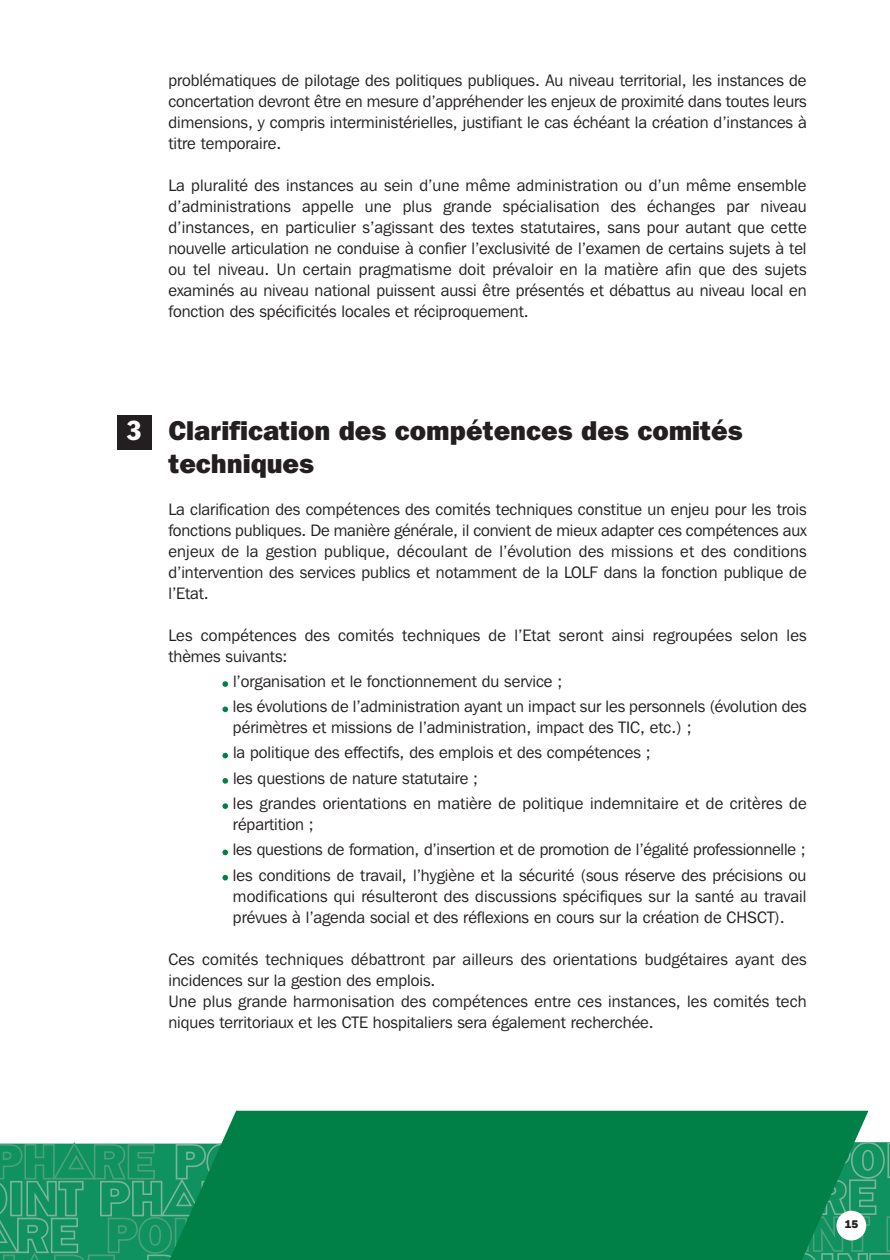
<style>
.page{position:relative;width:890px;height:1260px;background:#fff}
.page>*{position:absolute;margin:0;border:0;box-sizing:border-box;transform-origin:0 0}
.t1{font:800 27px/32.2px "Franklin Gothic IT Cby BT";color:#231f20}
.t2{font:condensed 27px "Franklin Gothic BT";color:#fff}
.t3{font:16.5px/21px "Franklin Gothic IT Cby BT";color:#231f20}
.t4{font:800 11.1px "Franklin Gothic IT Cby BT";color:#231f20}
</style>
<div class="page">
<svg style="left:0;top:1142px;width:165px;height:117px;background:#22976a"></svg>
<svg style="left:669px;top:1142px;width:220px;height:118px;background:#1d9566"></svg>
<svg style="left:165px;top:1110px;width:703px;height:149px;background:#09844d"></svg>
<div style="left:836px;top:1210px;width:30px;height:30px;background:#fff;border-radius:50%"></div>
<div style="left:117px;top:416px;width:34px;height:34px;background:#231f20"></div>
<svg style="left:222px;top:874px;width:6px;height:6px"></svg>
<svg style="left:222px;top:849px;width:6px;height:6px"></svg>
<svg style="left:222px;top:803px;width:6px;height:5px"></svg>
<svg style="left:222px;top:778px;width:6px;height:5px"></svg>
<svg style="left:222px;top:752px;width:6px;height:6px"></svg>
<svg style="left:222px;top:706px;width:6px;height:6px"></svg>
<svg style="left:222px;top:681px;width:6px;height:6px"></svg>
<p class="t3" style="left:168px;top:72px;width:639px;text-align:justify">problématiques de pilotage des politiques publiques. Au niveau territorial, les instances de concertation devront être en mesure d’appréhender les enjeux de proximité dans toutes leurs dimensions, y compris interministérielles, justifiant le cas échéant la création d’instances à titre temporaire.</p>
<p class="t3" style="left:168px;top:177px;width:639px;text-align:justify">La pluralité des instances au sein d’une même administration ou d’un même ensemble d’administrations appelle une plus grande spécialisation des échanges par niveau d’instances, en particulier s’agissant des textes statutaires, sans pour autant que cette nouvelle articulation ne conduise à confier l’exclusivité de l’examen de certains sujets à tel ou tel niveau. Un certain pragmatisme doit prévaloir en la matière afin que des sujets examinés au niveau national puissent aussi être présentés et débattus au niveau local en fonction des spécificités locales et réciproquement.</p>
<h1 class="t2" style="left:127px;top:421px;width:17px">3</h1>
<h1 class="t1" style="left:168px;top:417px;width:576px">Clarification des compétences des comités techniques</h1>
<p class="t3" style="left:168px;top:500px;width:639px;text-align:justify">La clarification des compétences des comités techniques constitue un enjeu pour les trois fonctions publiques. De manière générale, il convient de mieux adapter ces compétences aux enjeux de la gestion publique, découlant de l’évolution des missions et des conditions d’intervention des services publics et notamment de la LOLF dans la fonction publique de l’Etat.</p>
<p class="t3" style="left:168px;top:626px;width:639px">Les compétences des comités techniques de l’Etat seront ainsi regroupées selon les thèmes suivants:</p>
<p class="t3" style="left:233px;top:670px;width:575px;line-height:25.2px">l’organisation et le fonctionnement du service ;<br>les évolutions de l’administration ayant un impact sur les personnels (évolution des</p>
<p class="t3" style="left:233px;top:716px;width:575px;line-height:25.2px">périmètres et missions de l’administration, impact des TIC, etc.) ;<br>la politique des effectifs, des emplois et des compétences ;<br>les questions de nature statutaire ;<br>les grandes orientations en matière de politique indemnitaire et de critères de</p>
<p class="t3" style="left:233px;top:813px;width:575px;line-height:25.2px">répartition ;<br>les questions de formation, d’insertion et de promotion de l’égalité professionnelle ; les conditions de travail, l’hygiène et la sécurité (sous réserve des précisions ou</p>
<p class="t3" style="left:233px;top:886px;width:575px">modifications qui résulteront des discussions spécifiques sur la santé au travail prévues à l’agenda social et des réflexions en cours sur la création de CHSCT).</p>
<p class="t3" style="left:168px;top:949px;width:639px">Ces comités techniques débattront par ailleurs des orientations budgétaires ayant des incidences sur la gestion des emplois.<br>Une plus grande harmonisation des compétences entre ces instances, les comités tech niques territoriaux et les CTE hospitaliers sera également recherchée.</p>
<p class="t4" style="left:844px;top:1220px;width:15px">15</p>
</div>
